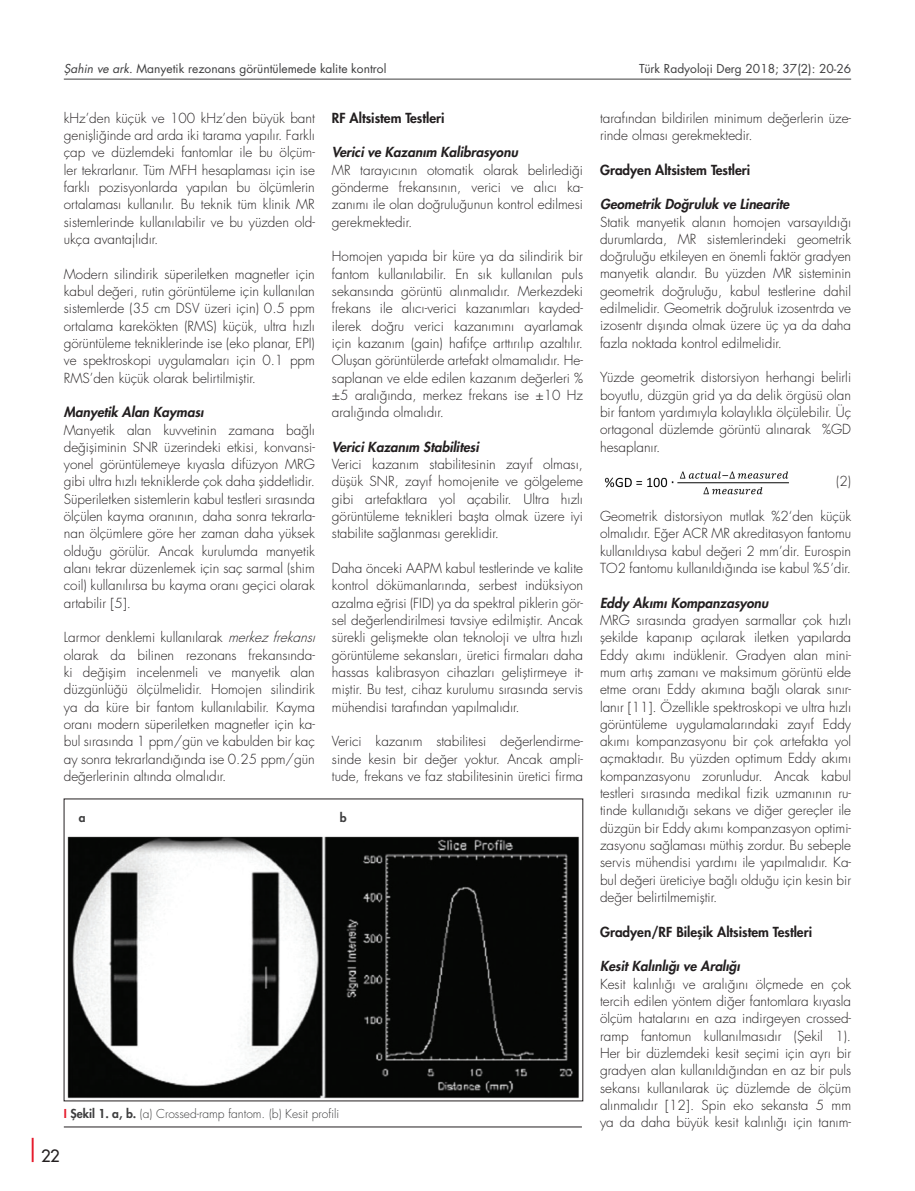
<style>
.page{position:relative;width:915px;height:1191px;background:#fff}
.page>*{position:absolute;margin:0;border:0;box-sizing:border-box;transform-origin:0 0}
.t1{font:500 16.5px "Futura Std";color:#231f20}
.t2{font:300 13.5px/17.2px "Futura Std";color:#231f20;text-align:justify}
.t3{font:italic 800 13.5px "Futura Std";color:#231f20}
.t4{font:800 13.5px "Futura Std";color:#231f20}
.t5{font:12px "Futura Std";color:#3e3e3f}
.t6{font:300 12px "Futura Std";color:#3e3e3f}
.t7{font:800 12px "Futura Std";color:#3e3e3f}
.s1{font-style:italic}
.s2{font-weight:800;color:#e61d2e}
.s3{font-weight:800}
</style>
<div class="page">
<hr style="left:32px;top:1137px;width:2px;height:25px;background:#e61d2e">
<img style="left:604px;top:471px;width:185px;height:24px">
<img style="left:67px;top:836px;width:513px;height:263px">
<hr style="left:64px;top:1126px;width:517px;height:1px;background:#231f20">
<hr style="left:64px;top:79px;width:786px;height:1px;background:#3e3e3f">
<p class="t5" style="left:64px;top:60px;width:324px"><span class="s1">Şahin ve ark</span>. Manyetik rezonans görüntülemede kalite kontrol</p>
<p class="t5" style="left:639px;top:60px;width:213px">Türk Radyoloji Derg 2018; 37(2): 20-26</p>
<p class="t2" style="left:64px;top:109px;width:252px">kHz’den küçük ve 100 kHz’den büyük bant genişliğinde ard arda iki tarama yapılır. Farklı çap ve düzlemdeki fantomlar ile bu ölçüm&shy;ler tekrarlanır. Tüm MFH hesaplaması için ise farklı pozisyonlarda yapılan bu ölçümlerin ortalaması kullanılır. Bu teknik tüm klinik MR sistemlerinde kullanılabilir ve bu yüzden old&shy;ukça avantajlıdır.</p>
<p class="t2" style="left:64px;top:265px;width:252px">Modern silindirik süperiletken magnetler için kabul değeri, rutin görüntüleme için kullanılan sistemlerde (35 cm DSV üzeri için) 0.5 ppm ortalama karekökten (RMS) küçük, ultra hızlı görüntüleme tekniklerinde ise (eko planar, EPI) ve spektroskopi uygulamaları için 0.1 ppm RMS’den küçük olarak belirtilmiştir.</p>
<p class="t3" style="left:64px;top:403px;width:141px">Manyetik Alan Kayması</p>
<p class="t2" style="left:64px;top:421px;width:252px">Manyetik alan kuvvetinin zamana bağlı değişiminin SNR üzerindeki etkisi, konvansi&shy;yonel görüntülemeye kıyasla difüzyon MRG gibi ultra hızlı tekniklerde çok daha şiddetlidir.<br>Süperiletken sistemlerin kabul testleri sırasında ölçülen kayma oranının, daha sonra tekrarla&shy;nan ölçümlere göre her zaman daha yüksek olduğu görülür. Ancak kurulumda manyetik alanı tekrar düzenlemek için saç sarmal (shim coil) kullanılırsa bu kayma oranı geçici olarak artabilir [5].</p>
<p class="t2" style="left:64px;top:629px;width:257px;text-align:left">Larmor denklemi kullanılarak <span class="s1">merkezfrekansı </span>olarak da bilinen rezonans frekansında&shy;ki değişim incelenmeli ve manyetik alan düzgünlüğü ölçülmelidir. Homojen silindirik ya da küre bir fantom kullanılabilir. Kayma oranı modern süperiletken magnetler için ka&shy;bul sırasında 1 ppm/gün ve kabulden bir kaç ay sonra tekrarlandığında ise 0.25 ppm/gün değerlerinin altında olmalıdır.</p>
<p class="t4" style="left:332px;top:108px;width:114px">RF Altsistem Testleri</p>
<p class="t3" style="left:332px;top:143px;width:187px">Verici ve Kazanım Kalibrasyonu</p>
<p class="t2" style="left:332px;top:161px;width:252px">MR tarayıcının otomatik olarak belirlediği gönderme frekansının, verici ve alıcı ka&shy;zanımı ile olan doğruluğunun kontrol edilmesi gerekmektedir.</p>
<p class="t2" style="left:332px;top:248px;width:252px">Homojen yapıda bir küre ya da silindirik bir fantom kullanılabilir. En sık kullanılan puls sekansında görüntü alınmalıdır. Merkezdeki frekans ile alıcı-verici kazanımları kayded&shy;ilerek doğru verici kazanımını ayarlamak için kazanım (gain) hafifçe arttırılıp azaltılır.<br>Oluşan görüntülerde artefakt olmamalıdır. He&shy;saplanan ve elde edilen kazanım değerleri % ±5 aralığında, merkez frekans ise ±10 Hz aralığında olmalıdır.</p>
<p class="t3" style="left:332px;top:438px;width:148px">Verici Kazanım Stabilitesi</p>
<p class="t2" style="left:332px;top:456px;width:252px">Verici kazanım stabilitesinin zayıf olması, düşük SNR, zayıf homojenite ve gölgeleme gibi artefaktlara yol açabilir. Ultra hızlı görüntüleme teknikleri başta olmak üzere iyi stabilite sağlanması gereklidir.</p>
<p class="t2" style="left:332px;top:560px;width:252px">Daha önceki AAPM kabul testlerinde ve kalite kontrol dökümanlarında, serbest indüksiyon azalma eğrisi (FID) ya da spektral piklerin gör&shy;sel değerlendirilmesi tavsiye edilmiştir. Ancak sürekli gelişmekte olan teknoloji ve ultra hızlı görüntüleme sekansları, üretici firmaları daha hassas kalibrasyon cihazları geliştirmeye it&shy;miştir. Bu test, cihaz kurulumu sırasında servis mühendisi tarafından yapılmalıdır.</p>
<p class="t2" style="left:332px;top:733px;width:252px">Verici kazanım stabilitesi değerlendirme&shy;sinde kesin bir değer yoktur. Ancak ampli&shy;tude, frekans ve faz stabilitesinin üretici firma</p>
<p class="t7" style="left:79px;top:809px;width:8px">a</p>
<p class="t7" style="left:340px;top:809px;width:8px">b</p>
<p class="t6" style="left:64px;top:1106px;width:277px"><span class="s2">I</span> <span class="s3">Şekil 1. a, b.</span> (a) Crossed-ramp fantom. (b) Kesit profili</p>
<p class="t1" style="left:41px;top:1145px;width:20px">22</p>
<p class="t2" style="left:600px;top:109px;width:252px">tarafından bildirilen minimum değerlerin üze&shy;rinde olması gerekmektedir.</p>
<p class="t4" style="left:600px;top:160px;width:151px">Gradyen Altsistem Testleri</p>
<p class="t3" style="left:600px;top:195px;width:191px">Geometrik Doğruluk ve Linearite</p>
<p class="t2" style="left:600px;top:213px;width:252px">Statik manyetik alanın homojen varsayıldığı durumlarda, MR sistemlerindeki geometrik doğruluğu etkileyen en önemli faktör gradyen manyetik alandır. Bu yüzden MR sisteminin geometrik doğruluğu, kabul testlerine dahil edilmelidir. Geometrik doğruluk izosentrda ve izosentr dışında olmak üzere üç ya da daha fazla noktada kontrol edilmelidir.</p>
<p class="t2" style="left:600px;top:369px;width:252px">Yüzde geometrik distorsiyon herhangi belirli boyutlu, düzgün grid ya da delik örgüsü olan bir fantom yardımıyla kolaylıkla ölçülebilir. Üç ortagonal düzlemde görüntü alınarak %GD hesaplanır.</p>
<p class="t2" style="left:836px;top:473px;width:16px">(2)</p>
<p class="t2" style="left:600px;top:508px;width:252px">Geometrik distorsiyon mutlak %2‘den küçük olmalıdır. Eğer ACR MR akreditasyon fantomu kullanıldıysa kabul değeri 2 mm’dir. Eurospin TO2 fantomu kullanıldığında ise kabul %5’dir.</p>
<p class="t3" style="left:600px;top:593px;width:170px">Eddy Akımı Kompanzasyonu</p>
<p class="t2" style="left:600px;top:612px;width:252px">MRG sırasında gradyen sarmallar çok hızlı şekilde kapanıp açılarak iletken yapılarda Eddy akımı indüklenir. Gradyen alan mini&shy;mum artış zamanı ve maksimum görüntü elde etme oranı Eddy akımına bağlı olarak sınır&shy;lanır [11]. Özellikle spektroskopi ve ultra hızlı görüntüleme uygulamalarındaki zayıf Eddy akımı kompanzasyonu bir çok artefakta yol açmaktadır. Bu yüzden optimum Eddy akımı kompanzasyonu zorunludur. Ancak kabul testleri sırasında medikal fizik uzmanının ru&shy;tinde kullanıdığı sekans ve diğer gereçler ile düzgün bir Eddy akımı kompanzasyon optimi&shy;zasyonu sağlaması müthiş zordur. Bu sebeple servis mühendisi yardımı ile yapılmalıdır. Ka&shy;bul değeri üreticiye bağlı olduğu için kesin bir değer belirtilmemiştir.</p>
<p class="t4" style="left:600px;top:922px;width:213px">Gradyen/RF Bileşik Altsistem Testleri</p>
<p class="t3" style="left:600px;top:957px;width:141px">Kesit Kalınlığı ve Aralığı</p>
<p class="t2" style="left:600px;top:975px;width:252px">Kesit kalınlığı ve aralığını ölçmede en çok tercih edilen yöntem diğer fantomlara kıyasla ölçüm hatalarını en aza indirgeyen crossed&shy;ramp fantomun kullanılmasıdır (Şekil 1).<br>Her bir düzlemdeki kesit seçimi için ayrı bir gradyen alan kullanıldığından en az bir puls sekansı kullanılarak üç düzlemde de ölçüm alınmalıdır [12]. Spin eko sekansta 5 mm ya da daha büyük kesit kalınlığı için tanım-</p>
</div>
